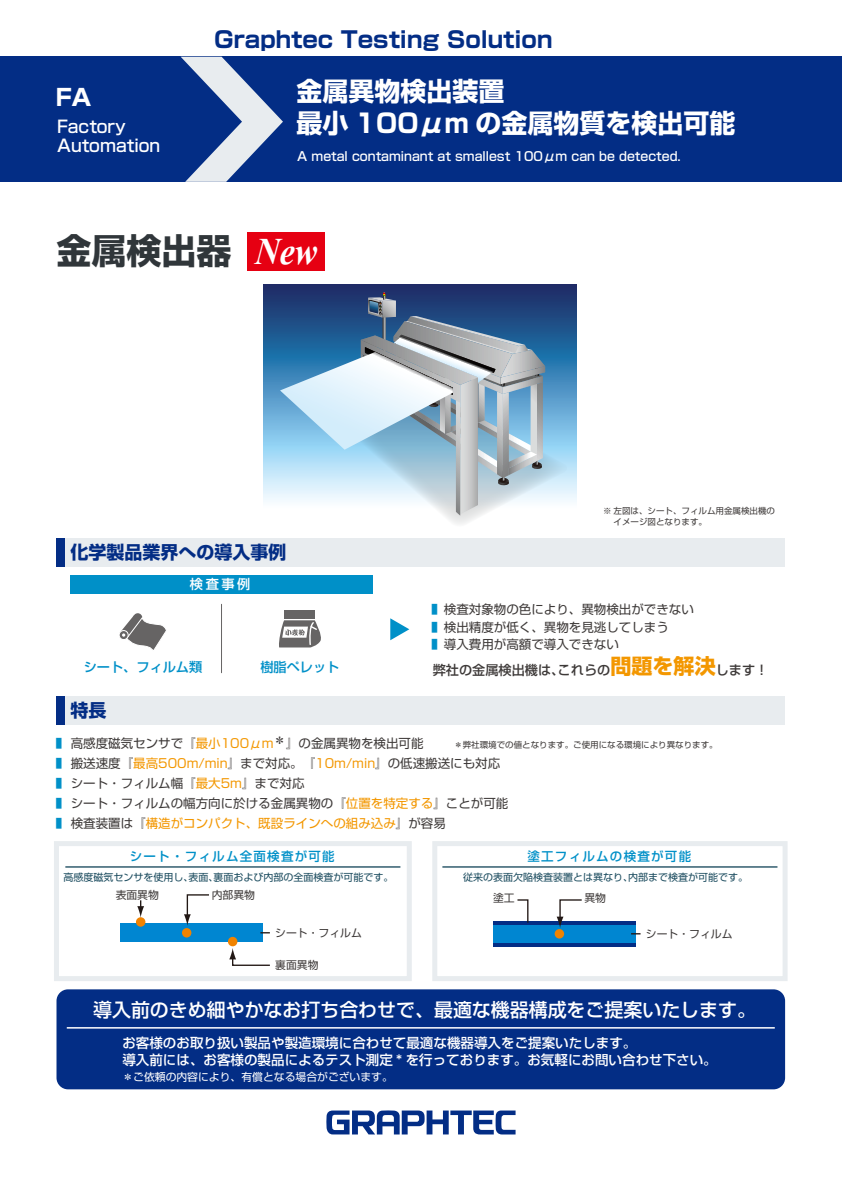
<style>
.page{position:relative;width:842px;height:1192px;background:#fff}
.page>*{position:absolute;margin:0;border:0;box-sizing:border-box;transform-origin:0 0}
.t1{font:700 35px "Shin Go Pro";color:#30363a}
.t2{font:700 26px/32.6px "Shin Go Pro";color:#fff}
.t3{font:700 23px "Shin Go Pro";color:#fff}
.t4{font:700 22.5px "Shin Go Pro";color:#032d85}
.t5{font:500 18.95px "Shin Go Pro";color:#fff}
.t6{font:700 18px "Shin Go Pro";color:#032d85}
.t7{font:500 17px/18.5px "Shin Go Pro";color:#fff}
.t8{font:500 13.55px/17.6px "Shin Go Pro";color:#fff}
.t9{font:500 13.15px "Shin Go Pro";color:#3e3a39}
.t10{font:500 13.15px "Shin Go Pro";color:#0090c8}
.t11{font:500 13.15px "Shin Go Pro";color:#fff}
.t12{font:12.5px/17.5px "Shin Go Pro";color:#3e3a39}
.t13{font:500 12.5px "Shin Go Pro";color:#fff}
.t14{font:12.5px "Shin Go Pro";color:#f39700}
.t15{font:500 12.5px "Shin Go Pro";letter-spacing:.1em;color:#0090c8}
.t16{font:10.8px "Shin Go Pro";color:#3e3a39}
.t17{font:10.8px "Shin Go Pro";color:#fff}
.t18{font:10px "Shin Go Pro";color:#1c4c5f}
.t19{font:8.5px/11px "Shin Go Pro";color:#3e3a39}
.s1{font-family:"Kokila";font-style:italic;font-size:48.75px;color:#fff}
.s2{color:#0090c8}
.s3{font-weight:700;font-size:21.05px;color:#f39700}
.s4{color:#f39700}
.s5{color:#3e3a39}
</style>
<div class="page">
<svg style="left:326px;top:1110px;width:190px;height:24px"></svg>
<div style="left:0;top:57px;width:842px;height:125px;background:#032d85"></div>
<svg style="left:181px;top:57px;width:102px;height:125px"></svg>
<div style="left:57px;top:696px;width:728px;height:28px;background:#e8ecef"></div>
<div style="left:57px;top:696px;width:8px;height:28px;background:#032d85"></div>
<div style="left:247px;top:232px;width:78px;height:39px;background:#e60012"></div>
<svg style="left:263px;top:284px;width:313px;height:218px;background:#4f78a7"></svg>
<div style="left:57px;top:989px;width:728px;height:100px;background:#032d85;border-radius:12px"></div>
<hr style="left:67px;top:1027px;width:708px;height:2px;background:#fff">
<div style="left:70px;top:575px;width:303px;height:19px;background:#0090c8"></div>
<div style="left:54px;top:841px;width:358px;height:140px;border:5px solid #e8ecef"></div>
<div style="left:120px;top:923px;width:143px;height:19px;background:#0086d1"></div>
<div style="left:136px;top:917px;width:9px;height:10px;background:#f08300;border-radius:50%"></div>
<div style="left:182px;top:928px;width:9px;height:10px;background:#f08300;border-radius:50%"></div>
<div style="left:228px;top:937px;width:9px;height:9px;background:#f08300;border-radius:50%"></div>
<svg style="left:137px;top:900px;width:7px;height:18px"></svg>
<svg style="left:184px;top:894px;width:25px;height:32px"></svg>
<svg style="left:229px;top:948px;width:41px;height:18px"></svg>
<svg style="left:390px;top:618px;width:19px;height:22px"></svg>
<div style="left:284px;top:610px;width:31px;height:8px;background:#666464"></div>
<svg style="left:279px;top:620px;width:42px;height:27px"></svg>
<svg style="left:133px;top:613px;width:9px;height:9px"></svg>
<div style="left:119px;top:631px;width:9px;height:9px;background:#f7f7f7;border-radius:50%"></div>
<div style="left:119px;top:630px;width:10px;height:10px;border:1px solid #fff;border-radius:50%"></div>
<svg style="left:120px;top:615px;width:46px;height:35px"></svg>
<hr style="left:221px;top:604px;width:1px;height:69px;background:#666464">
<svg style="left:280px;top:292px;width:287px;height:232px;background:#97b2c8"></svg>
<div style="left:56px;top:539px;width:729px;height:28px;background:#e8ecef"></div>
<div style="left:56px;top:539px;width:8px;height:28px;background:#032d85"></div>
<div style="left:432px;top:841px;width:355px;height:140px;border:5px solid #e8ecef"></div>
<div style="left:493px;top:924px;width:143px;height:19px;background:#0086d1"></div>
<div style="left:555px;top:929px;width:9px;height:10px;background:#f08300;border-radius:50%"></div>
<hr style="left:493px;top:943px;width:143px;height:4px;background:#032d85">
<hr style="left:493px;top:921px;width:143px;height:3px;background:#032d85">
<svg style="left:557px;top:899px;width:26px;height:29px"></svg>
<svg style="left:517px;top:899px;width:12px;height:24px"></svg>
<hr style="left:65px;top:866px;width:335px;height:2px;background:#1c4c5f">
<hr style="left:442px;top:866px;width:335px;height:2px;background:#1c4c5f">
<h3 class="t3" style="left:56px;top:79px;width:37px">FA</h3>
<h3 class="t7" style="left:57px;top:115px;width:104px">Factory<br>Automation</h3>
<h3 class="t4" style="left:214px;top:22px;width:340px">Graphtec Testing Solution</h3>
<h2 class="t2" style="left:296px;top:72px;width:441px">金属異物検出装置<br>最小 100μm の金属物質を検出可能</h2>
<p class="t13" style="left:297px;top:146px;width:385px">A metal contaminant at smallest 100μm can be detected.</p>
<h1 class="t1" style="left:57px;top:223px;width:262px">金属検出器 <span class="s1">New</span></h1>
<h3 class="t6" style="left:70px;top:538px;width:217px">化学製品業界への導入事例</h3>
<p class="t11" style="left:190px;top:574px;width:62px">検査事例</p>
<p class="t10" style="left:84px;top:656px;width:120px">シート、フィルム類</p>
<p class="t10" style="left:260px;top:656px;width:80px">樹脂ペレット</p>
<h3 class="t6" style="left:71px;top:696px;width:37px">特長</h3>
<p class="t19" style="left:614px;top:505px;width:163px;text-indent:-10px">※ 左図は、シート、フィルム用金属検出機のイメージ図となります。</p>
<p class="t12" style="left:431px;top:599px;width:264px"><span class="s2">■　</span>検査対象物の色により、異物検出ができない<span class="s2">■　</span>検出精度が低く、異物を見逃してしまう<br><span class="s2">■　</span>導入費用が高額で導入できない</p>
<p class="t9" style="left:433px;top:659px;width:337px">弊社の金属検出機は、これらの<span class="s3">問題を解決</span>します！</p>
<p class="t12" style="left:56px;top:733px;width:369px"><span class="s2">■</span> 高感度磁気センサで『<span class="s4">最小100μm</span>＊』の金属異物を検出可能</p>
<p class="t12" style="left:56px;top:753px;width:446px"><span class="s2">■</span> 搬送速度『<span class="s4">最高500m/min</span>』まで対応。『<span class="s4">10m/min</span>』の低速搬送にも対応</p>
<p class="t12" style="left:56px;top:773px;width:250px"><span class="s2">■</span> シート・フィルム幅『<span class="s4">最大5m</span>』まで対応</p>
<p class="t12" style="left:56px;top:793px;width:454px"><span class="s2">■</span> シート・フィルムの幅方向に於ける金属異物の『<span class="s4">位置を特定する</span>』ことが可能</p>
<p class="t14" style="left:56px;top:813px;width:391px"><span class="s2">■</span> <span class="s5">検査装置は『</span>構造がコンパクト、既設ラインへの組み込み<span class="s5">』が容易</span></p>
<p class="t19" style="left:454px;top:738px;width:265px">＊弊社環境での値となります。ご使用になる環境により異なります。</p>
<p class="t15" style="left:130px;top:846px;width:206px">シート・フィルム全面検査が可能</p>
<p class="t15" style="left:527px;top:846px;width:165px">塗工フィルムの検査が可能</p>
<p class="t18" style="left:64px;top:869px;width:331px">高感度磁気センサを使用し、表面、裏面および内部の全面検査が可能です。</p>
<p class="t18" style="left:463px;top:869px;width:286px">従来の表面欠陥検査装置とは異なり、内部まで検査が可能です。</p>
<p class="t16" style="left:116px;top:886px;width:45px">表面異物</p>
<p class="t16" style="left:212px;top:886px;width:45px">内部異物</p>
<p class="t16" style="left:493px;top:889px;width:23px">塗工</p>
<p class="t16" style="left:584px;top:889px;width:23px">異物</p>
<p class="t16" style="left:275px;top:924px;width:88px">シート・フィルム</p>
<p class="t16" style="left:646px;top:925px;width:88px">シート・フィルム</p>
<p class="t16" style="left:275px;top:956px;width:45px">裏面異物</p>
<h3 class="t5" style="left:93px;top:994px;width:664px">導入前のきめ細やかなお打ち合わせで、最適な機器構成をご提案いたします。</h3>
<p class="t8" style="left:122px;top:1032px;width:596px">お客様のお取り扱い製品や製造環境に合わせて最適な機器導入をご提案いたします。<br>導入前には、お客様の製品によるテスト測定 * を行っております。お気軽にお問い合わせ下さい。</p>
<p class="t17" style="left:122px;top:1068px;width:272px">＊ご依頼の内容により、有償となる場合がございます。</p>
</div>
